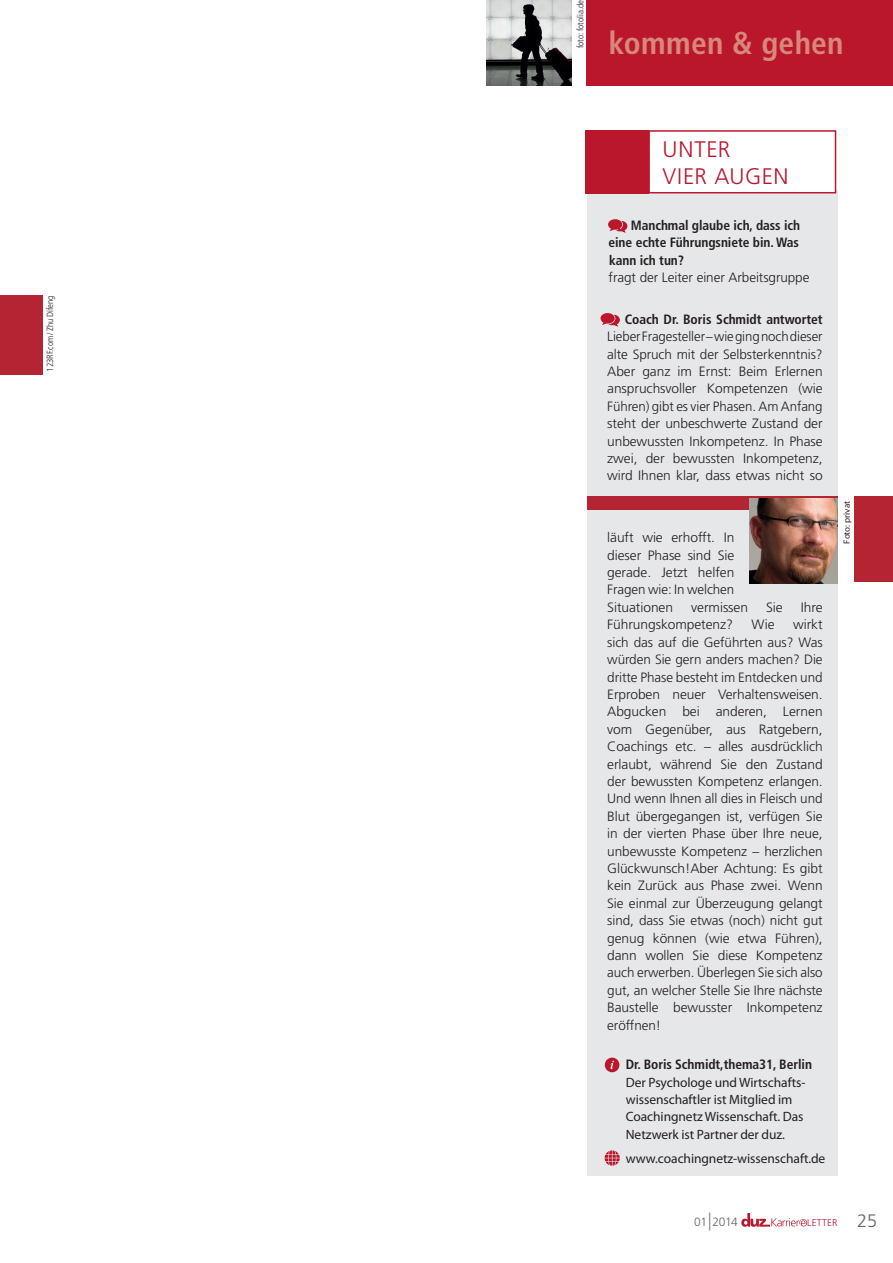
<style>
.page{position:relative;width:893px;height:1263px;background:#fff}
.page>*{position:absolute;margin:0;border:0;box-sizing:border-box;transform-origin:0 0}
.t1{font:700 condensed 31.5px "Frutiger";letter-spacing:.01em;color:#d8887b}
.t2{font:300 22.5px/27px "Frutiger";color:#ba172d}
.t3{font:300 13.5px/17.4px "Frutiger";letter-spacing:-.005em;color:#231f20;text-align:justify}
.t4{font:13.5px/17.4px "Myriad Pro";letter-spacing:-.005em;color:#231f20}
.t5{font:700 condensed 13.5px/17.4px "Frutiger";letter-spacing:-.005em;color:#231f20;text-align:justify}
.t6{font:300 12px "Frutiger";letter-spacing:-.03em;color:#636366}
.t7{font:300 9.75px "Frutiger";letter-spacing:.02em;color:#ba172d}
.t8{font:300 condensed 9px "Frutiger";color:#231f20}
.t9{font:9px "Myriad Pro";color:#231f20}
.s1{font-size:18px}
.s2{font-size:18px;color:#636366}
</style>
<div class="page">
<div style="left:0;top:296px;width:43px;height:79px;background:#b52433"></div>
<div style="left:587px;top:191px;width:251px;height:985px;background:#e6e7e9"></div>
<svg style="left:608px;top:219px;width:19px;height:14px"></svg>
<div style="left:587px;top:497px;width:251px;height:13px;background:#b52433"></div>
<div style="left:855px;top:497px;width:38px;height:85px;background:#b52433"></div>
<svg style="left:600px;top:313px;width:20px;height:14px"></svg>
<svg style="left:605px;top:1057px;width:14px;height:15px"></svg>
<svg style="left:605px;top:1150px;width:15px;height:15px"></svg>
<img style="left:749px;top:499px;width:89px;height:85px">
<div style="left:587px;top:0;width:306px;height:85px;background:#ba172d"></div>
<img style="left:487px;top:0;width:85px;height:85px">
<div style="left:585px;top:130px;width:64px;height:63px;background:#ba172d"></div>
<div style="left:648px;top:130px;width:188px;height:63px;border:2px solid #ba172d"></div>
<svg style="left:741px;top:1213px;width:66px;height:14px"></svg>
<p class="t8" style="left:45px;top:372px;width:78px;rotate:-90deg">123RF.com/ Zhu Difeng</p>
<p class="t8" style="left:575px;top:48px;width:50px;rotate:-90deg">foto: fotolia.de</p>
<h1 class="t1" style="left:609px;top:25px;width:236px">kommen &amp; gehen</h1>
<h2 class="t2" style="left:663px;top:136px;width:45px">Unter vier</h2>
<h2 class="t2" style="left:714px;top:163px;width:75px">augen</h2>
<p class="t5" style="left:608px;top:217px;width:193px;text-indent:22px">Manchmal glaube ich, dass ich eine echte Führungsniete bin. Was kann ich tun?</p>
<p class="t3" style="left:609px;top:269px;width:202px">fragt der Leiter einer Arbeitsgruppe</p>
<p class="t5" style="left:625px;top:310px;width:199px">Coach Dr. Boris Schmidt antwortet</p>
<p class="t3" style="left:607px;top:328px;width:217px">Lieber Fragesteller – wie ging noch dieser alte Spruch mit der Selbsterkenntnis?<br>Aber ganz im Ernst: Beim Erlernen anspruchsvoller Kompetenzen (wie Führen) gibt es vier Phasen. Am Anfang steht der unbeschwerte Zustand der unbewussten Inkompetenz. In Phase zwei, der bewussten Inkompetenz, wird Ihnen klar, dass etwas nicht so</p>
<p class="t3" style="left:607px;top:529px;width:129px">läuft wie erhofft. In dieser Phase sind Sie gerade. Jetzt helfen Fragen wie: In welchen Situationen</p>
<p class="t3" style="left:691px;top:599px;width:58px">vermissen</p>
<p class="t3" style="left:766px;top:599px;width:18px">Sie</p>
<p class="t3" style="left:801px;top:599px;width:23px">Ihre</p>
<p class="t3" style="left:607px;top:616px;width:127px">Führungskompetenz?</p>
<p class="t3" style="left:751px;top:616px;width:25px">Wie</p>
<p class="t3" style="left:607px;top:616px;width:217px;text-indent:186px">wirkt sich das auf die Geführten aus? Was würden Sie gern anders machen? Die dritte Phase besteht im Entdecken und Erproben neuer Verhaltensweisen.<br>Abgucken bei anderen, Lernen vom Gegenüber, aus Ratgebern, Coachings etc. – alles ausdrücklich erlaubt, während Sie den Zustand der bewussten Kompetenz erlangen.<br>U nd wenn Ihnen all dies in Fleisch und Blut übergegangen ist, verfügen Sie in der vierten Phase über Ihre neue, unbewusste Kompetenz – herzlichen Glückwunsch!Aber Achtung: Es gibt kein Zurück aus Phase zwei. Wenn Sie einmal zur Überzeugung gelangt sind, dass Sie etwas (noch) nicht gut genug können (wie etwa Führen), dann wollen Sie diese Kompetenz auch erwerben. Überlegen Sie sich also gut, an welcher Stelle Sie Ihre nächste Baustelle bewusster Inkompetenz eröffnen!</p>
<p class="t5" style="left:626px;top:1056px;width:188px">Dr. Boris Schmidt,thema31, Berlin</p>
<p class="t4" style="left:626px;top:1073px;width:181px">Der Psychologe und Wirtschafts&shy;wissenschaftler ist Mitglied im<br>Coachingnetz Wissenschaft. Das<br>Netzwerk ist Partner der duz.</p>
<p class="t4" style="left:626px;top:1149px;width:201px">www.coachingnetz-wissenschaft.de</p>
<p class="t9" style="left:841px;top:543px;width:44px;rotate:-90deg">Foto: privat</p>
<p class="t6" style="left:694px;top:1215px;width:45px">01<span class="s1">|</span> 2014</p>
<p class="t7" style="left:807px;top:1217px;width:72px">LETTER <span class="s2">25</span></p>
</div>
